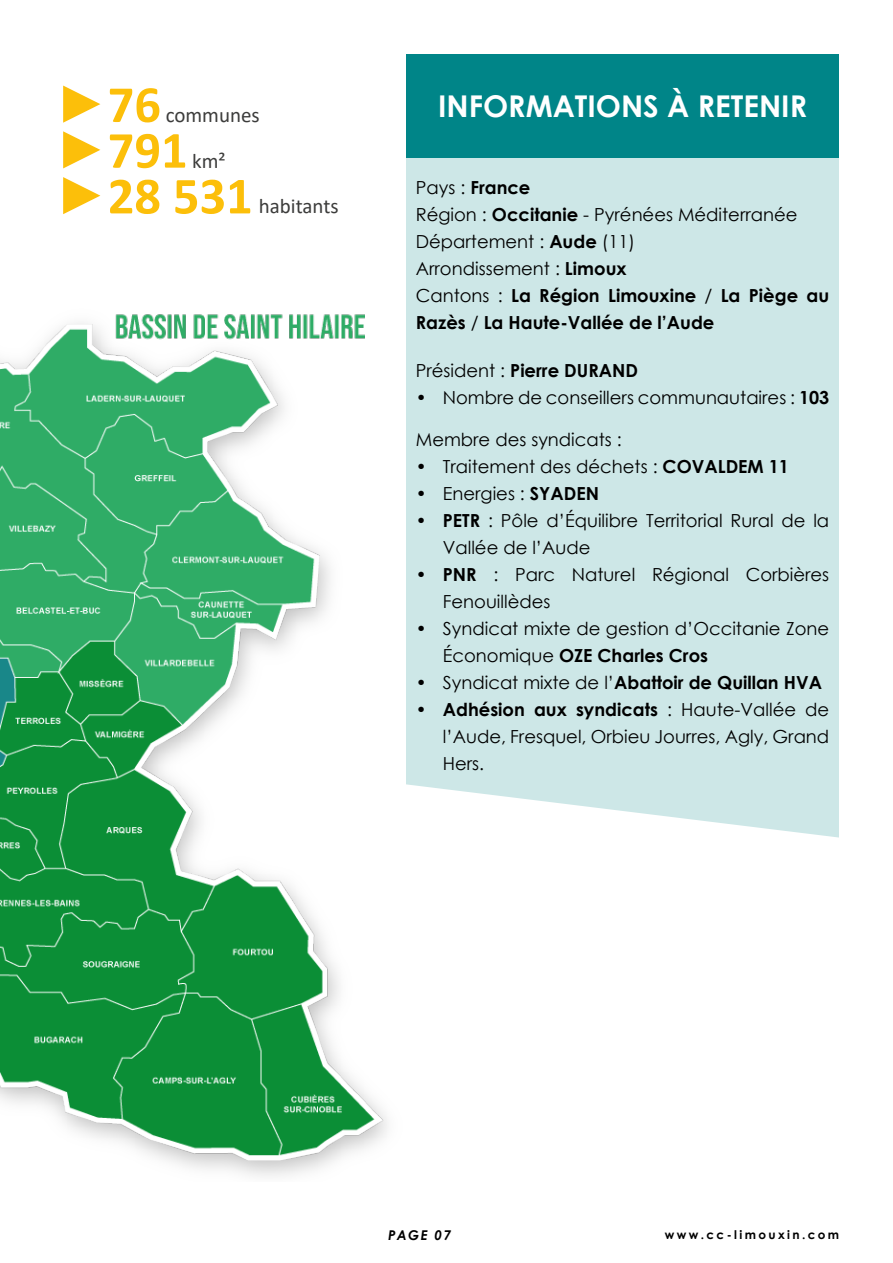
<style>
.page{position:relative;width:893px;height:1263px;background:#fff}
.page>*{position:absolute;margin:0;border:0;box-sizing:border-box;transform-origin:0 0}
.t1{font:700 52.5px "Calibri";color:#fcbf0a}
.t2{font:700 30px "Century Gothic";color:#fff}
.t3{font:21px "Calibri";color:#3c3c3b}
.t4{font:18px/27px "Century Gothic";color:#000}
.t5{font:700 18px/27px "Century Gothic";color:#000}
.t6{font:italic 700 13.5px "Century Gothic";letter-spacing:.1em;color:#000}
.t7{font:700 12px "Century Gothic";letter-spacing:.2em;color:#000}
.s1{font-family:"Arial";font-weight:900}
.s2{font-weight:400}
.s3{font-weight:700}
</style>
<div class="page">
<div style="left:406px;top:158px;width:433px;height:687px;background:#cde7e7"></div>
<svg style="left:409px;top:785px;width:430px;height:60px;fill:#fff"></svg>
<div style="left:406px;top:54px;width:433px;height:104px;background:#008588"></div>
<img style="left:0;top:314px;width:409px;height:862px">
<h1 class="t1" style="left:56px;top:67px;width:107px"><span class="s1">►</span>76</h1>
<p class="t3" style="left:166px;top:100px;width:96px">communes</p>
<h1 class="t1" style="left:56px;top:113px;width:133px"><span class="s1">►</span>791</h1>
<p class="t3" style="left:192px;top:146px;width:35px">km²</p>
<h1 class="t1" style="left:56px;top:159px;width:198px"><span class="s1">►</span>28 531</h1>
<p class="t3" style="left:259px;top:192px;width:81px">habitants</p>
<h2 class="t2" style="left:438px;top:83px;width:371px">INFORMATIONS À RETENIR</h2>
<p class="t5" style="left:416px;top:173px;width:415px"><span class="s2">Pays :</span> France<br><span class="s2">Région :</span> Occitanie <span class="s2">- Pyrénées Méditerranée<br>Département :</span> Aude <span class="s2">(11)<br>Arrondissement :</span> Limoux<br><span class="s2">Cantons :</span> La Région Limouxine <span class="s2">/</span> La Piège au<br>Razès <span class="s2">/</span> La Haute-Vallée de l’Aude</p>
<p class="t5" style="left:416px;top:356px;width:224px"><span class="s2">Président :</span> Pierre DURAND</p>
<p class="t4" style="left:416px;top:384px;width:415px">• Nombre de conseillers communautaires : <span class="s3">103</span></p>
<p class="t4" style="left:416px;top:426px;width:208px">Membre des syndicats :</p>
<p class="t4" style="left:416px;top:453px;width:375px">• Traitement des déchets : <span class="s3">COVALDEM 11</span></p>
<p class="t4" style="left:416px;top:480px;width:185px">• Energies : <span class="s3">SYADEN</span></p>
<p class="t4" style="left:443px;top:507px;width:388px;text-indent:-27px"><span class="s3">• PETR</span> : Pôle d’Équilibre Territorial Rural de la<br>Vallée de l’Aude</p>
<p class="t4" style="left:443px;top:561px;width:388px;text-indent:-27px"><span class="s3">• PNR</span> : Parc Naturel Régional Corbières<br>Fenouillèdes</p>
<p class="t4" style="left:443px;top:615px;width:388px;text-indent:-27px">• Syndicat mixte de gestion d’Occitanie Zone<br>Économique <span class="s3">OZE Charles Cros</span></p>
<p class="t5" style="left:416px;top:668px;width:408px"><span class="s2">• Syndicat mixte de l’</span>Abattoir de Quillan HVA</p>
<p class="t4" style="left:443px;top:696px;width:388px;text-align:justify;text-indent:-27px"><span class="s3">• Adhésion aux syndicats</span> : Haute-Vallée de l’Aude, Fresquel, Orbieu Jourres, Agly, Grand Hers.</p>
<p class="t6" style="left:388px;top:1225px;width:64px">PAGE 07</p>
<p class="t7" style="left:665px;top:1225px;width:176px">www.cc-limouxin.com</p>
</div>
